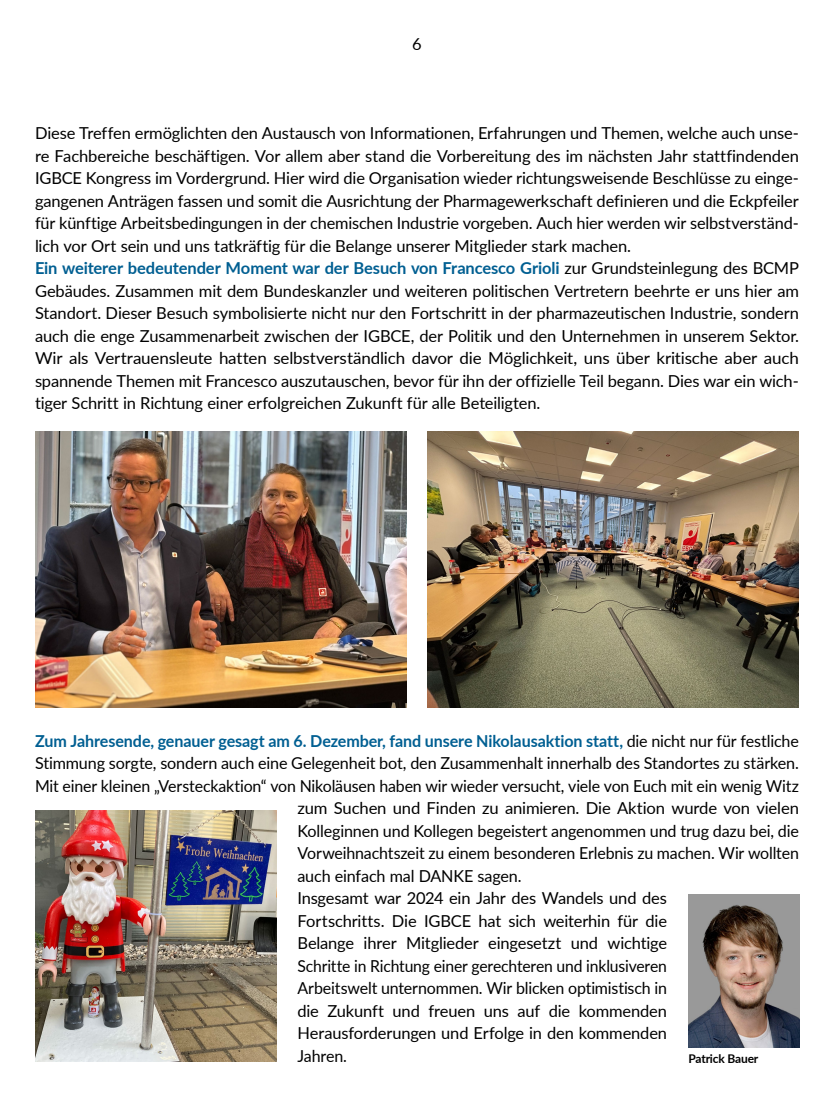
<style>
.page{position:relative;width:834px;height:1112px;background:#fff}
.page>*{position:absolute;margin:0;border:0;box-sizing:border-box;transform-origin:0 0}
.Grundschrift{font:16.5px/22.5px "Lato";letter-spacing:-.01em;color:#000;text-align:justify}
.Grundschrift-2{font:700 16.5px "Lato";letter-spacing:-.005em;color:#005f92}
.BU{font:700 12px "Lato";letter-spacing:-.015em;color:#000}
.s1{font-weight:700;color:#005f92}
.s2{font-weight:400;color:#000}
</style>
<div class="page">
<img style="left:35px;top:432px;width:372px;height:276px">
<img style="left:427px;top:432px;width:372px;height:276px">
<img style="left:35px;top:810px;width:241px;height:252px">
<img style="left:688px;top:895px;width:112px;height:153px">
<p class="Grundschrift" style="left:412px;top:32px;width:11px">6</p>
<p class="Grundschrift" style="left:35px;top:121px;width:765px">Diese Treffen ermöglichten den Austausch von Informationen, Erfahrungen und Themen, welche auch unse&shy;re Fachbereiche beschäftigen. Vor allem aber stand die Vorbereitung des im nächsten Jahr stattfindenden IGBCE Kongress im Vordergrund. Hier wird die Organisation wieder richtungsweisende Beschlüsse zu einge&shy;gangenen Anträgen fassen und somit die Ausrichtung der Pharmagewerkschaft definieren und die Eckpfeiler für künftige Arbeitsbedingungen in der chemischen Industrie vorgeben. Auch hier werden wir selbstverständ&shy;lich vor Ort sein und uns tatkräftig für die Belange unserer Mitglieder stark machen.</p>
<p class="Grundschrift" style="left:35px;top:256px;width:766px"><span class="s1">Ein weiterer bedeutender Moment war der Besuch von Francesco Grioli</span> zur Grundsteinlegung des BCMP Gebäudes. Zusammen mit dem Bundeskanzler und weiteren politischen Vertretern beehrte er uns hier am Standort. Dieser Besuch symbolisierte nicht nur den Fortschritt in der pharmazeutischen Industrie, sondern auch die enge Zusammenarbeit zwischen der IGBCE, der Politik und den Unternehmen in unserem Sektor.<br>Wir als Vertrauensleute hatten selbstverständlich davor die Möglichkeit, uns über kritische aber auch spannende Themen mit Francesco auszutauschen, bevor für ihn der offizielle Teil begann. Dies war ein wich&shy;tiger Schritt in Richtung einer erfolgreichen Zukunft für alle Beteiligten.</p>
<p class="Grundschrift-2" style="left:35px;top:729px;width:765px">Zum Jahresende, genauer gesagt am 6. Dezember, fand unsere Nikolausaktion statt, <span class="s2">die nicht nur für festliche</span></p>
<p class="Grundschrift" style="left:35px;top:751px;width:766px">Stimmung sorgte, sondern auch eine Gelegenheit bot, den Zusammenhalt innerhalb des Standortes zu stärken.</p>
<p class="Grundschrift" style="left:35px;top:774px;width:765px">Mit einer kleinen „Versteckaktion“ von Nikoläusen haben wir wieder versucht, viele von Euch mit ein wenig Witz</p>
<p class="Grundschrift" style="left:297px;top:796px;width:503px">zum Suchen und Finden zu animieren. Die Aktion wurde von vielen</p>
<p class="Grundschrift" style="left:297px;top:819px;width:503px">Kolleginnen und Kollegen begeistert angenommen und trug dazu bei, die</p>
<p class="Grundschrift" style="left:297px;top:841px;width:503px">Vorweihnachtszeit zu einem besonderen Erlebnis zu machen. Wir wollten</p>
<p class="Grundschrift" style="left:297px;top:864px;width:226px">auch einfach mal DANKE sagen.</p>
<p class="Grundschrift" style="left:297px;top:886px;width:371px">Insgesamt war 2024 ein Jahr des Wandels und des Fortschritts. Die IGBCE hat sich weiterhin für die Belange ihrer Mitglieder eingesetzt und wichtige Schritte in Richtung einer gerechteren und inklusiveren Arbeitswelt unternommen. Wir blicken optimistisch in die Zukunft und freuen uns auf die kommenden Herausforderungen und Erfolge in den kommenden Jahren.</p>
<p class="BU" style="left:688px;top:1049px;width:72px">Patrick Bauer</p>
</div>
